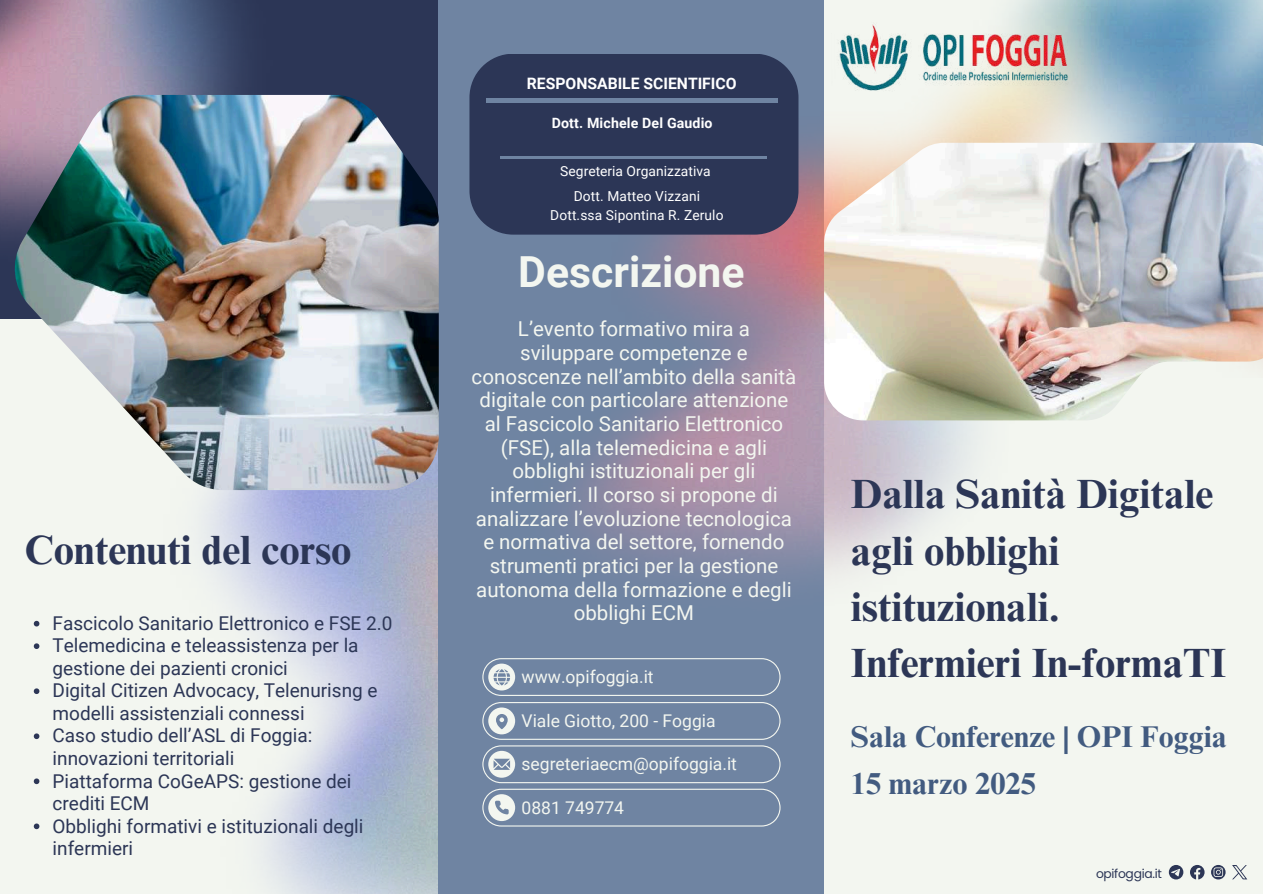
<style>
.page{position:relative;width:1263px;height:894px;background:#fff}
.page>*{position:absolute;margin:0;border:0;box-sizing:border-box;transform-origin:0 0}
.t1{font:700 42.75px "Roboto";color:#f3f6f0}
.t2{font:700 40.8px/56.2px "Times NRMT Pro";color:#2c3656}
.t3{font:700 30.3px "Times NRMT Pro";color:#425b80}
.t4{font:700 30px "Times NRMT Pro";color:#425b80}
.t5{font:20.55px/23.7px "Roboto";color:#f3f6f0;text-align:center}
.t6{font:19.05px/22.5px "Roboto";color:#2c3656}
.t7{font:17.55px "Roboto";color:#f3f6f0}
.t8{font:700 15.75px "Roboto";color:#fff}
.t9{font:700 14.25px "Roboto";letter-spacing:.01em;color:#fff}
.t10{font:13.8px/25.2px "Roboto";letter-spacing:.01em;color:#fff;text-align:center}
.t11{font:12.3px "Poppins";letter-spacing:-.025em;color:#2c3656}
</style>
<div class="page">
<div style="left:0;top:0;width:1263px;height:893px;background:#f3f6f0"></div>
<div style="left:0;top:0;width:438px;height:318px;background:#2c3656"></div>
<img style="left:0;top:0;width:330px;height:271px">
<img style="left:204px;top:490px;width:235px;height:403px">
<div style="left:439px;top:0;width:385px;height:893px;background:#6f84a2"></div>
<img style="left:1135px;top:0;width:128px;height:143px">
<img style="left:513px;top:0;width:622px;height:575px">
<div style="left:469px;top:54px;width:329px;height:180px;background:#2c3656;border-radius:44px"></div>
<svg style="left:482px;top:702px;width:298px;height:37px"></svg>
<svg style="left:482px;top:658px;width:298px;height:37px"></svg>
<svg style="left:482px;top:745px;width:298px;height:81px"></svg>
<img style="left:824px;top:143px;width:439px;height:277px">
<svg style="left:1169px;top:865px;width:14px;height:14px"></svg>
<svg style="left:1190px;top:865px;width:14px;height:14px"></svg>
<svg style="left:1211px;top:865px;width:14px;height:14px"></svg>
<svg style="left:1232px;top:865px;width:15px;height:14px"></svg>
<img style="left:831px;top:16px;width:243px;height:81px">
<hr style="left:486px;top:98px;width:291px;height:4px;background:#6f84a2">
<svg style="left:501px;top:156px;width:265px;height:2px"></svg>
<img style="left:15px;top:95px;width:424px;height:395px">
<svg style="left:34px;top:620px;width:5px;height:6px"></svg>
<svg style="left:34px;top:643px;width:5px;height:5px"></svg>
<svg style="left:34px;top:688px;width:5px;height:5px"></svg>
<svg style="left:34px;top:733px;width:5px;height:5px"></svg>
<svg style="left:34px;top:778px;width:5px;height:5px"></svg>
<svg style="left:34px;top:823px;width:5px;height:5px"></svg>
<h2 class="t2" style="left:25px;top:526px;width:329px">Contenuti del corso</h2>
<p class="t6" style="left:53px;top:612px;width:341px">Fascicolo Sanitario Elettronico e FSE 2.0<br>Telemedicina e teleassistenza per la gestione dei pazienti cronici<br>Digital Citizen Advocacy, Telenurisng e modelli assistenziali connessi<br>Caso studio dell’ASL di Foggia: innovazioni territoriali<br>Piattaforma CoGeAPS: gestione dei crediti ECM<br>Obblighi formativi e istituzionali degli infermieri</p>
<p class="t8" style="left:527px;top:74px;width:211px">RESPONSABILE SCIENTIFICO</p>
<p class="t9" style="left:552px;top:115px;width:162px">Dott. Michele Del Gaudio</p>
<p class="t10" style="left:560px;top:158px;width:152px">Segreteria Organizzativa<br>Dott. Matteo Vizzani</p>
<p class="t10" style="left:550px;top:203px;width:175px">Dott.ssa Sipontina R. Zerulo</p>
<h1 class="t1" style="left:518px;top:247px;width:228px">Descrizione</h1>
<p class="t5" style="left:472px;top:317px;width:326px">L’evento formativo mira a sviluppare competenze e conoscenze nell’ambito della sanità digitale con particolare attenzione al Fascicolo Sanitario Elettronico (FSE), alla telemedicina e agli obblighi istituzionali per gli infermieri. Il corso si propone di analizzare l’evoluzione tecnologica e normativa del settore, fornendo strumenti pratici per la gestione autonoma della formazione e degli obblighi ECM</p>
<p class="t7" style="left:522px;top:666px;width:134px">www.opifoggia.it</p>
<p class="t7" style="left:522px;top:710px;width:195px">Viale Giotto, 200 - Foggia</p>
<p class="t7" style="left:522px;top:753px;width:217px">segreteriaecm@opifoggia.it</p>
<p class="t7" style="left:522px;top:797px;width:104px">0881 749774</p>
<h2 class="t2" style="left:851px;top:471px;width:377px">Dalla Sanità Digitale agli obblighi istituzionali.<br>Infermieri In-formaTI</h2>
<h3 class="t4" style="left:851px;top:725px;width:377px">Sala Conferenze | OPI Foggia</h3>
<h3 class="t3" style="left:851px;top:772px;width:186px">15 marzo 2025</h3>
<p class="t11" style="left:1096px;top:864px;width:67px">opifoggia.it</p>
</div>
